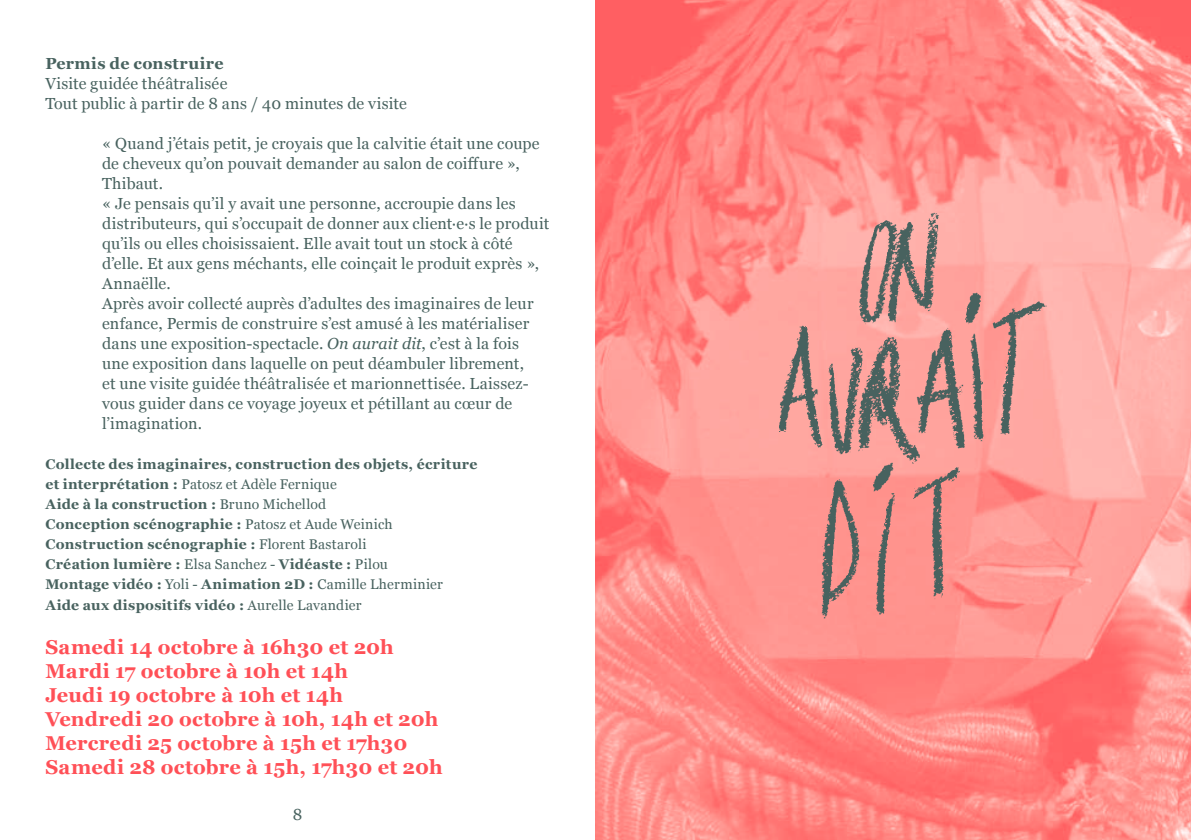
<style>
.page{position:relative;width:1191px;height:840px;background:#fff}
.page>*{position:absolute;margin:0;border:0;box-sizing:border-box;transform-origin:0 0}
.t1{font:700 20px/24px "Georgia";letter-spacing:.01em;color:#ff5057}
.t2{font:16px/20px "Georgia";letter-spacing:.015em;color:#48625f}
.t3{font:700 16px "Georgia";letter-spacing:.02em;color:#48625f}
.t4{font:700 14px/20px "Georgia";letter-spacing:.02em;color:#48625f}
.s1{font-style:italic}
.s2{font-weight:400}
</style>
<div class="page">
<img style="left:595px;top:0;width:596px;height:839px">
<img style="left:753px;top:197px;width:307px;height:443px">
<p class="t3" style="left:45px;top:51px;width:180px">Permis de construire</p>
<p class="t2" style="left:45px;top:73px;width:363px">Visite guidée théâtralisée<br>Tout public à partir de 8 ans / 40 minutes de visite</p>
<p class="t2" style="left:102px;top:133px;width:449px">« Quand j’étais petit, je croyais que la calvitie était une coupe de cheveux qu’on pouvait demander au salon de coiffure », Thibaut.<br>« Je pensais qu’il y avait une personne, accroupie dans les distributeurs, qui s’occupait de donner aux client·e·s le produit qu’ils ou elles choisissaient. Elle avait tout un stock à côté d’elle. Et aux gens méchants, elle coinçait le produit exprès », Annaëlle.<br>Après avoir collecté auprès d’adultes des imaginaires de leur enfance, Permis de construire s’est amusé à les matérialiser dans une exposition-spectacle. <span class="s1">On aurait dit</span>, c’est à la fois une exposition dans laquelle on peut déambuler librement,<br>et une visite guidée théâtralisée et marionnettisée. Laissez&shy;vous guider dans ce voyage joyeux et pétillant au cœur de l’imagination.</p>
<p class="t4" style="left:45px;top:453px;width:434px">Collecte des imaginaires, construction des objets, écriture et interprétation : <span class="s2">Patosz et Adèle Fernique<br></span>Aide à la construction : <span class="s2">Bruno Michellod<br></span>Conception scénographie : <span class="s2">Patosz et Aude Weinich </span>Construction scénographie : <span class="s2">Florent Bastaroli<br></span>Création lumière : <span class="s2">Elsa Sanchez -</span> Vidéaste : <span class="s2">Pilou<br></span>Montage vidéo : <span class="s2">Yoli -</span> Animation 2D : <span class="s2">Camille Lherminier </span>Aide aux dispositifs vidéo : <span class="s2">Aurelle Lavandier</span></p>
<p class="t1" style="left:45px;top:633px;width:399px">Samedi 14 octobre à 16h30 et 20h<br>Mardi 17 octobre à 10h et 14h<br>Jeudi 19 octobre à 10h et 14h<br>Vendredi 20 octobre à 10h, 14h et 20h<br>Mercredi 25 octobre à 15h et 17h30<br>Samedi 28 octobre à 15h, 17h30 et 20h</p>
<p class="t2" style="left:293px;top:803px;width:11px">8</p>
</div>
